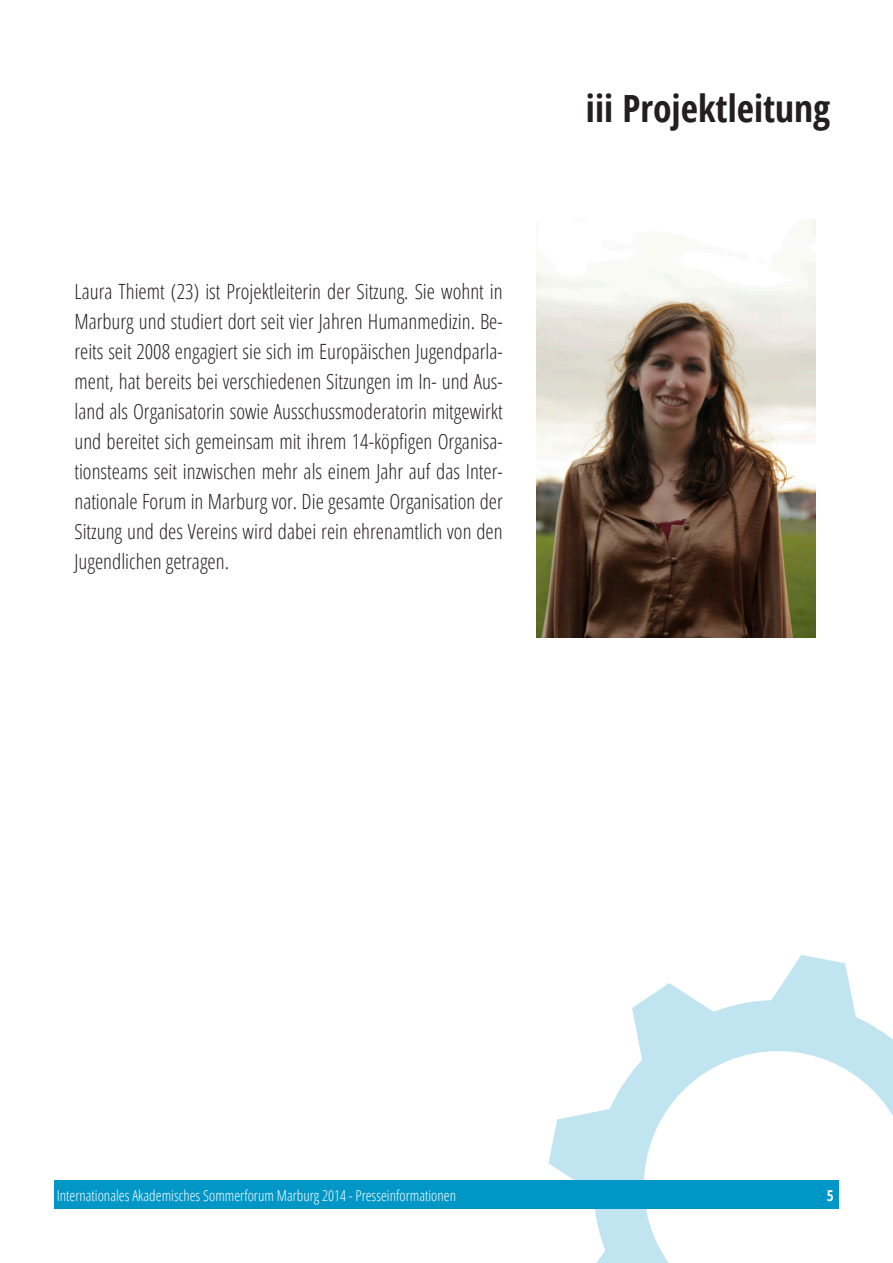
<style>
.page{position:relative;width:893px;height:1263px;background:#fff}
.page>*{position:absolute;margin:0;border:0;box-sizing:border-box;transform-origin:0 0}
.t1{font:700 condensed 37.5px "Open Sans";color:#231f20}
.t2{font:300 condensed 21px/30px "Open Sans";color:#231f20;text-align:justify}
.t3{font:300 condensed 15px "Open Sans";color:#fff}
.t4{font:700 condensed 15px "Open Sans";color:#fff}
</style>
<div class="page">
<img style="left:537px;top:219px;width:278px;height:418px">
<svg style="left:595px;top:1000px;width:298px;height:263px"></svg>
<svg style="left:632px;top:983px;width:83px;height:78px"></svg>
<svg style="left:595px;top:1248px;width:46px;height:15px"></svg>
<svg style="left:549px;top:1108px;width:63px;height:73px"></svg>
<svg style="left:770px;top:955px;width:86px;height:63px"></svg>
<div style="left:54px;top:1181px;width:785px;height:28px;background:#0097c6"></div>
<p class="t2" style="left:74px;top:276px;width:430px">Laura Thiemt (23) ist Projektleiterin der Sitzung. Sie wohnt in Marburg und studiert dort seit vier Jahren Humanmedizin. Be&shy;reits seit 2008 engagiert sie sich im Europäischen Jugendparla&shy;ment, hat bereits bei verschiedenen Sitzungen im In- und Aus&shy;land als Organisatorin sowie Ausschussmoderatorin mitgewirkt und bereitet sich gemeinsam mit ihrem 14-köpfigen Organisa&shy;tionsteams seit inzwischen mehr als einem Jahr auf das Inter&shy;nationale Forum in Marburg vor. Die gesamte Organisation der Sitzung und des Vereins wird dabei rein ehrenamtlich von den Jugendlichen getragen.</p>
<p class="t1" style="left:586px;top:82px;width:246px">iii Projektleitung</p>
<p class="t3" style="left:57px;top:1185px;width:401px">Internationales Akademisches Sommerforum Marburg 2014 - Presseinformationen</p>
<p class="t4" style="left:827px;top:1185px;width:8px">5</p>
</div>
